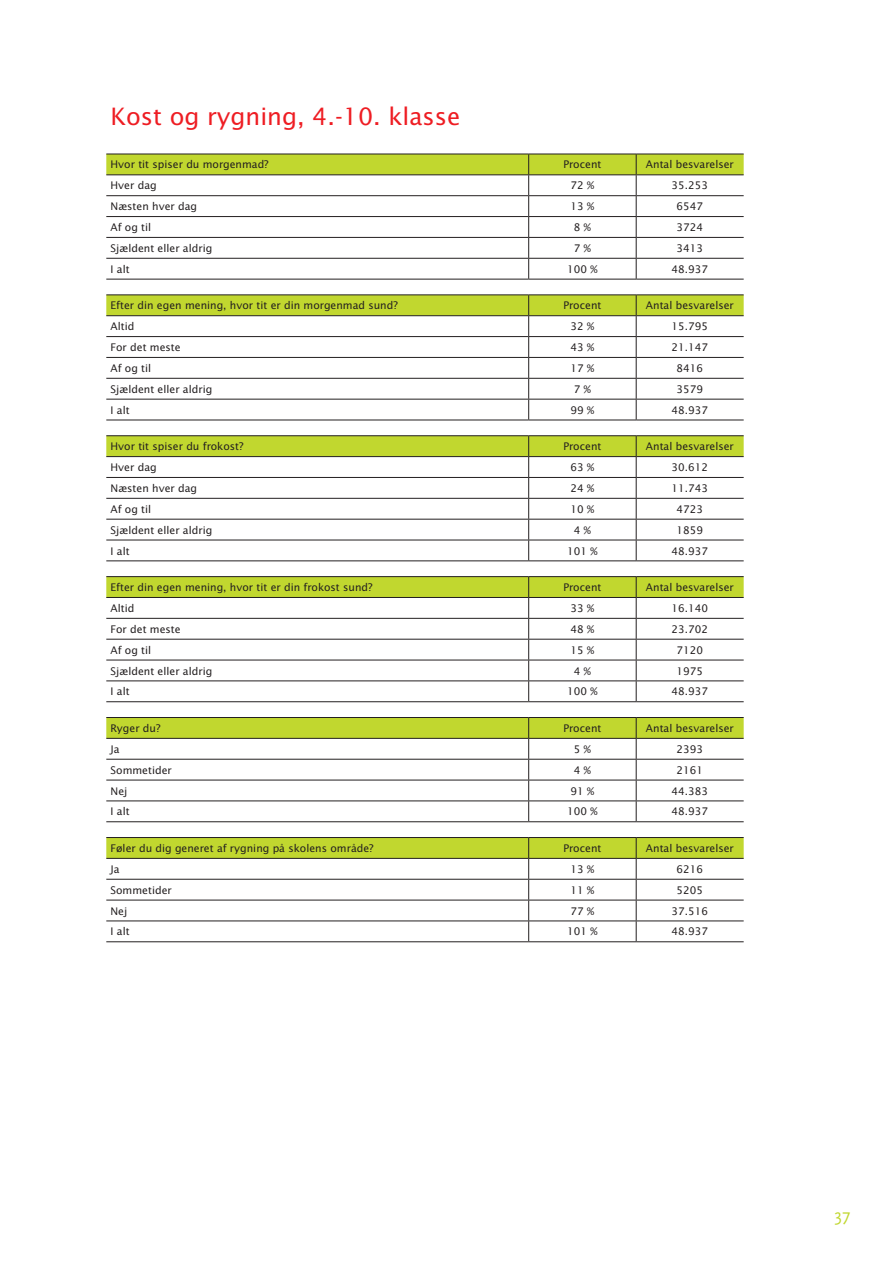
<style>
.page{position:relative;width:893px;height:1263px;background:#fff}
.page>*{position:absolute;margin:0;border:0;box-sizing:border-box;transform-origin:0 0}
.t1{font:24px "Lucida Sans Std";color:#ee1d23}
.t2{font:18px "Scala Sans";color:#c1d72f}
.t3{font:10.5px "Lucida Sans Std";color:#231f20}
</style>
<div class="page">
<svg style="left:106px;top:154px;width:638px;height:125px"></svg>
<hr style="left:106px;top:279px;width:423px;height:1px;background:#231f20">
<hr style="left:529px;top:279px;width:107px;height:1px;background:#231f20">
<hr style="left:636px;top:279px;width:108px;height:1px;background:#231f20">
<hr style="left:106px;top:294px;width:423px;height:1px;background:#231f20">
<hr style="left:529px;top:294px;width:107px;height:1px;background:#231f20">
<hr style="left:636px;top:294px;width:108px;height:1px;background:#231f20">
<svg style="left:106px;top:295px;width:638px;height:125px"></svg>
<hr style="left:106px;top:420px;width:423px;height:1px;background:#231f20">
<hr style="left:529px;top:420px;width:107px;height:1px;background:#231f20">
<hr style="left:636px;top:420px;width:108px;height:1px;background:#231f20">
<hr style="left:106px;top:435px;width:423px;height:1px;background:#231f20">
<hr style="left:529px;top:435px;width:107px;height:1px;background:#231f20">
<hr style="left:636px;top:435px;width:108px;height:1px;background:#231f20">
<svg style="left:106px;top:436px;width:638px;height:124px"></svg>
<hr style="left:106px;top:560px;width:423px;height:1px;background:#231f20">
<hr style="left:529px;top:560px;width:107px;height:1px;background:#231f20">
<hr style="left:636px;top:560px;width:108px;height:1px;background:#231f20">
<hr style="left:106px;top:576px;width:423px;height:1px;background:#231f20">
<hr style="left:529px;top:576px;width:107px;height:1px;background:#231f20">
<hr style="left:636px;top:576px;width:108px;height:1px;background:#231f20">
<svg style="left:106px;top:577px;width:638px;height:124px"></svg>
<hr style="left:106px;top:701px;width:423px;height:1px;background:#231f20">
<hr style="left:529px;top:701px;width:107px;height:1px;background:#231f20">
<hr style="left:636px;top:701px;width:108px;height:1px;background:#231f20">
<svg style="left:106px;top:717px;width:638px;height:104px"></svg>
<hr style="left:106px;top:821px;width:423px;height:1px;background:#231f20">
<hr style="left:529px;top:821px;width:107px;height:1px;background:#231f20">
<hr style="left:636px;top:821px;width:108px;height:1px;background:#231f20">
<svg style="left:106px;top:837px;width:638px;height:104px"></svg>
<hr style="left:106px;top:941px;width:423px;height:1px;background:#231f20">
<hr style="left:529px;top:941px;width:107px;height:1px;background:#231f20">
<hr style="left:636px;top:941px;width:108px;height:1px;background:#231f20">
<h1 class="t1" style="left:111px;top:102px;width:351px">Kost og rygning, 4.-10. klasse</h1>
<p class="t3" style="left:111px;top:159px;width:160px">Hvor tit spiser du morgenmad?</p>
<p class="t3" style="left:563px;top:159px;width:40px">Procent</p>
<p class="t3" style="left:646px;top:159px;width:89px">Antal besvarelser</p>
<p class="t3" style="left:111px;top:179px;width:48px">Hver dag</p>
<p class="t3" style="left:571px;top:179px;width:25px">72 %</p>
<p class="t3" style="left:672px;top:179px;width:38px">35.253</p>
<p class="t3" style="left:111px;top:200px;width:88px">Næsten hver dag</p>
<p class="t3" style="left:571px;top:200px;width:25px">13 %</p>
<p class="t3" style="left:677px;top:200px;width:28px">6547</p>
<p class="t3" style="left:111px;top:221px;width:42px">Af og til</p>
<p class="t3" style="left:574px;top:221px;width:18px">8 %</p>
<p class="t3" style="left:677px;top:221px;width:28px">3724</p>
<p class="t3" style="left:111px;top:242px;width:103px">Sjældent eller aldrig</p>
<p class="t3" style="left:574px;top:242px;width:18px">7 %</p>
<p class="t3" style="left:677px;top:242px;width:28px">3413</p>
<p class="t3" style="left:111px;top:263px;width:21px">I alt</p>
<p class="t3" style="left:567px;top:263px;width:32px">100 %</p>
<p class="t3" style="left:672px;top:263px;width:38px">48.937</p>
<p class="t3" style="left:111px;top:299px;width:289px">Efter din egen mening, hvor tit er din morgenmad sund?</p>
<p class="t3" style="left:563px;top:299px;width:40px">Procent</p>
<p class="t3" style="left:646px;top:299px;width:89px">Antal besvarelser</p>
<p class="t3" style="left:111px;top:320px;width:25px">Altid</p>
<p class="t3" style="left:571px;top:320px;width:25px">32 %</p>
<p class="t3" style="left:672px;top:320px;width:38px">15.795</p>
<p class="t3" style="left:111px;top:341px;width:72px">For det meste</p>
<p class="t3" style="left:571px;top:341px;width:25px">43 %</p>
<p class="t3" style="left:672px;top:341px;width:38px">21.147</p>
<p class="t3" style="left:111px;top:362px;width:42px">Af og til</p>
<p class="t3" style="left:571px;top:362px;width:25px">17 %</p>
<p class="t3" style="left:677px;top:362px;width:28px">8416</p>
<p class="t3" style="left:111px;top:383px;width:103px">Sjældent eller aldrig</p>
<p class="t3" style="left:574px;top:383px;width:18px">7 %</p>
<p class="t3" style="left:677px;top:383px;width:28px">3579</p>
<p class="t3" style="left:111px;top:404px;width:21px">I alt</p>
<p class="t3" style="left:571px;top:404px;width:25px">99 %</p>
<p class="t3" style="left:672px;top:404px;width:38px">48.937</p>
<p class="t3" style="left:111px;top:440px;width:134px">Hvor tit spiser du frokost?</p>
<p class="t3" style="left:563px;top:440px;width:40px">Procent</p>
<p class="t3" style="left:646px;top:440px;width:89px">Antal besvarelser</p>
<p class="t3" style="left:111px;top:461px;width:48px">Hver dag</p>
<p class="t3" style="left:571px;top:461px;width:25px">63 %</p>
<p class="t3" style="left:672px;top:461px;width:38px">30.612</p>
<p class="t3" style="left:111px;top:482px;width:88px">Næsten hver dag</p>
<p class="t3" style="left:571px;top:482px;width:25px">24 %</p>
<p class="t3" style="left:672px;top:482px;width:38px">11.743</p>
<p class="t3" style="left:111px;top:503px;width:42px">Af og til</p>
<p class="t3" style="left:571px;top:503px;width:25px">10 %</p>
<p class="t3" style="left:677px;top:503px;width:28px">4723</p>
<p class="t3" style="left:111px;top:524px;width:103px">Sjældent eller aldrig</p>
<p class="t3" style="left:574px;top:524px;width:18px">4 %</p>
<p class="t3" style="left:677px;top:524px;width:28px">1859</p>
<p class="t3" style="left:111px;top:545px;width:21px">I alt</p>
<p class="t3" style="left:567px;top:545px;width:32px">101 %</p>
<p class="t3" style="left:672px;top:545px;width:38px">48.937</p>
<p class="t3" style="left:111px;top:581px;width:264px">Efter din egen mening, hvor tit er din frokost sund?</p>
<p class="t3" style="left:563px;top:581px;width:40px">Procent</p>
<p class="t3" style="left:646px;top:581px;width:89px">Antal besvarelser</p>
<p class="t3" style="left:111px;top:602px;width:25px">Altid</p>
<p class="t3" style="left:571px;top:602px;width:25px">33 %</p>
<p class="t3" style="left:672px;top:602px;width:38px">16.140</p>
<p class="t3" style="left:111px;top:623px;width:72px">For det meste</p>
<p class="t3" style="left:571px;top:623px;width:25px">48 %</p>
<p class="t3" style="left:672px;top:623px;width:38px">23.702</p>
<p class="t3" style="left:111px;top:644px;width:42px">Af og til</p>
<p class="t3" style="left:571px;top:644px;width:25px">15 %</p>
<p class="t3" style="left:677px;top:644px;width:28px">7120</p>
<p class="t3" style="left:111px;top:665px;width:103px">Sjældent eller aldrig</p>
<p class="t3" style="left:574px;top:665px;width:18px">4 %</p>
<p class="t3" style="left:677px;top:665px;width:28px">1975</p>
<p class="t3" style="left:111px;top:685px;width:21px">I alt</p>
<p class="t3" style="left:567px;top:685px;width:32px">100 %</p>
<p class="t3" style="left:672px;top:685px;width:38px">48.937</p>
<p class="t3" style="left:111px;top:722px;width:51px">Ryger du?</p>
<p class="t3" style="left:563px;top:722px;width:40px">Procent</p>
<p class="t3" style="left:646px;top:722px;width:89px">Antal besvarelser</p>
<p class="t3" style="left:111px;top:743px;width:11px">Ja</p>
<p class="t3" style="left:574px;top:743px;width:18px">5 %</p>
<p class="t3" style="left:677px;top:743px;width:28px">2393</p>
<p class="t3" style="left:111px;top:764px;width:63px">Sommetider</p>
<p class="t3" style="left:574px;top:764px;width:18px">4 %</p>
<p class="t3" style="left:677px;top:764px;width:28px">2161</p>
<p class="t3" style="left:111px;top:785px;width:18px">Nej</p>
<p class="t3" style="left:571px;top:785px;width:25px">91 %</p>
<p class="t3" style="left:672px;top:785px;width:38px">44.383</p>
<p class="t3" style="left:111px;top:805px;width:21px">I alt</p>
<p class="t3" style="left:567px;top:805px;width:32px">100 %</p>
<p class="t3" style="left:672px;top:805px;width:38px">48.937</p>
<p class="t3" style="left:111px;top:842px;width:265px">Føler du dig generet af rygning på skolens område?</p>
<p class="t3" style="left:563px;top:842px;width:40px">Procent</p>
<p class="t3" style="left:646px;top:842px;width:89px">Antal besvarelser</p>
<p class="t3" style="left:111px;top:863px;width:11px">Ja</p>
<p class="t3" style="left:571px;top:863px;width:25px">13 %</p>
<p class="t3" style="left:677px;top:863px;width:28px">6216</p>
<p class="t3" style="left:111px;top:884px;width:63px">Sommetider</p>
<p class="t3" style="left:571px;top:884px;width:25px">11 %</p>
<p class="t3" style="left:677px;top:884px;width:28px">5205</p>
<p class="t3" style="left:111px;top:905px;width:18px">Nej</p>
<p class="t3" style="left:571px;top:905px;width:25px">77 %</p>
<p class="t3" style="left:672px;top:905px;width:38px">37.516</p>
<p class="t3" style="left:111px;top:925px;width:21px">I alt</p>
<p class="t3" style="left:567px;top:925px;width:32px">101 %</p>
<p class="t3" style="left:672px;top:925px;width:38px">48.937</p>
<h2 class="t2" style="left:834px;top:1205px;width:18px">37</h2>
</div>
